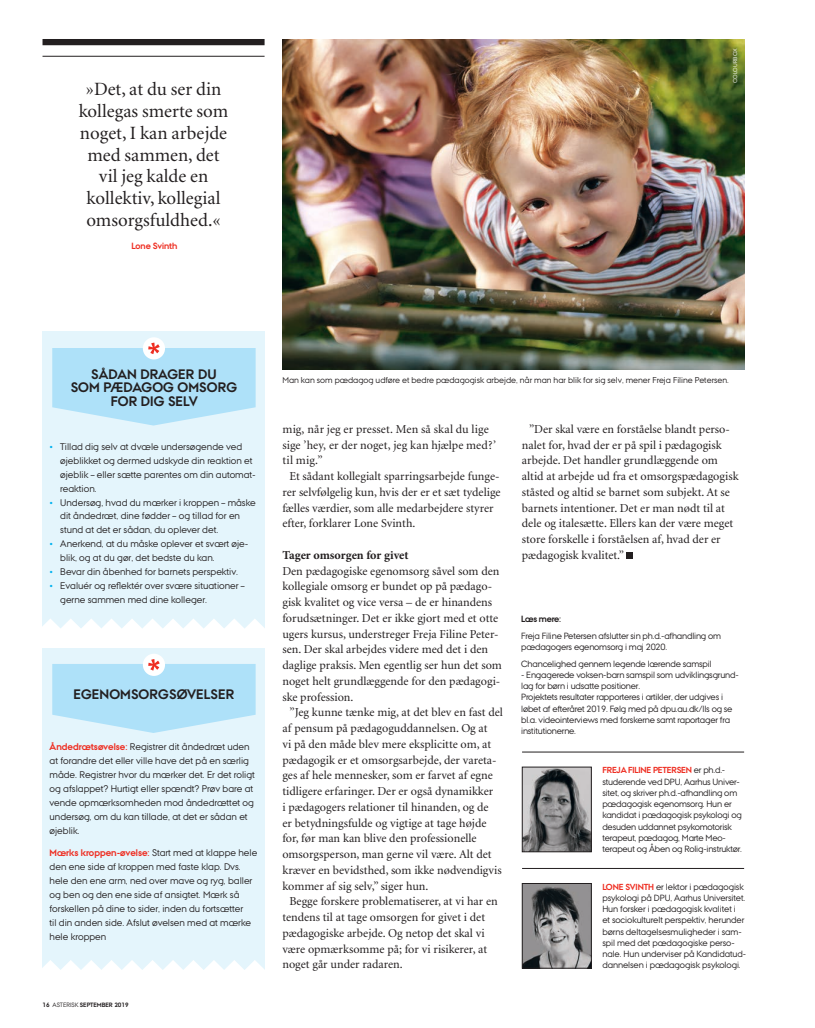
<style>
.page{position:relative;width:815px;height:1028px;background:#fff}
.page>*{position:absolute;margin:0;border:0;box-sizing:border-box;transform-origin:0 0}
.A_Citat{font:18.75px/21.9px "Minion";color:#231f20;text-align:center}
.A_Box{font:700 13.75px "AU Passata";letter-spacing:.01em;color:#231f20}
.A_Br_indryk{font:12.12px/15.8px "Minion";color:#231f20}
.Box_2{font:9.62px/13.9px "AU Passata";color:#231f20}
.A_Box-2{font:9px/11.2px "AU Passata";letter-spacing:-.02em;color:#231f20}
.A_Citat-2{font:700 9px "AU Passata";color:#ee2e22}
.A_Box-3{font:700 9px "AU Passata";letter-spacing:-.02em;color:#231f20}
.A_Box-4{font:700 8.75px "AU Passata";letter-spacing:-.02em;color:#ee2e22}
.A_Billedtekst_2{font:8.5px "AU Passata";color:#231f20}
.t1{font:700 6.25px "AU Passata";color:#231f20}
.A_Credit{font:5.62px "AU Passata";letter-spacing:.03em;color:#fff}
.s1{font-weight:700;color:#00b1ef}
.s2{font-weight:700;color:#ee2e22}
.s3{font-weight:400}
.s4{font-family:"Minion Pro";font-weight:700}
.s5{font-weight:400;font-size:9px;color:#231f20}
.s6{font-weight:700;font-size:8.75px;color:#ee2e22}
</style>
<div class="page">
<div style="left:626px;top:552px;width:6px;height:7px;background:#231f20"></div>
<div style="left:43px;top:39px;width:222px;height:6px;background:#231f20"></div>
<hr style="left:43px;top:56px;width:222px;height:1px;background:#231f20">
<div style="left:43px;top:648px;width:222px;height:321px;background:#e4f5fc"></div>
<div style="left:43px;top:331px;width:222px;height:298px;background:#e4f5fc"></div>
<div style="left:143px;top:337px;width:22px;height:22px;background:#fff;border-radius:50%"></div>
<svg style="left:52px;top:342px;width:204px;height:83px"></svg>
<div style="left:143px;top:653px;width:22px;height:23px;background:#fff;border-radius:50%"></div>
<svg style="left:52px;top:659px;width:204px;height:74px"></svg>
<hr style="left:522px;top:752px;width:222px;height:1px;background:#231f20">
<img style="left:524px;top:769px;width:65px;height:81px">
<div style="left:522px;top:767px;width:69px;height:85px;border:1px solid #231f20"></div>
<hr style="left:522px;top:868px;width:222px;height:1px;background:#231f20">
<img style="left:524px;top:885px;width:65px;height:81px">
<div style="left:522px;top:883px;width:69px;height:85px;border:1px solid #231f20"></div>
<img style="left:282px;top:40px;width:462px;height:330px">
<svg style="left:42px;top:618px;width:223px;height:11px"></svg>
<svg style="left:42px;top:960px;width:223px;height:10px"></svg>
<p class="A_Citat" style="left:79px;top:79px;width:151px">»Det, at du ser din kollegas smerte som noget, I kan arbejde med sammen, det vil jeg kalde en kollektiv, kollegial omsorgsfuldhed.«</p>
<p class="A_Citat-2" style="left:132px;top:240px;width:47px">Lone Svinth</p>
<p class="A_Credit" style="left:732px;top:83px;width:36px;rotate:-90deg">COLOURBOX</p>
<p class="A_Box" style="left:91px;top:366px;width:127px">SÅDAN DRAGER DU</p>
<p class="A_Box" style="left:71px;top:379px;width:168px">SOM PÆDAGOG OMSORG</p>
<p class="A_Box" style="left:111px;top:393px;width:89px">FOR DIG SELV</p>
<p class="Box_2" style="left:60px;top:439px;width:197px;text-indent:-11px"><span class="s1">•</span> Tillad dig selv at dvæle undersøgende ved øjeblikket og dermed udskyde din reaktion et øjeblik – eller sætte parentes om din automat&shy;reaktion.</p>
<p class="Box_2" style="left:60px;top:495px;width:197px;text-indent:-11px"><span class="s1">•</span> Undersøg, hvad du mærker i kroppen – måske dit åndedræt, dine fødder – og tillad for en stund at det er sådan, du oplever det.</p>
<p class="Box_2" style="left:60px;top:537px;width:190px;text-indent:-11px"><span class="s1">•</span> Anerkend, at du måske oplever et svært øje&shy;blik, og at du gør, det bedste du kan.</p>
<p class="Box_2" style="left:50px;top:564px;width:190px"><span class="s1">•</span> Bevar din åbenhed for barnets perspektiv.</p>
<p class="Box_2" style="left:60px;top:578px;width:186px;text-indent:-11px"><span class="s1">•</span> Evaluér og reflektér over svære situationer – gerne sammen med dine kolleger.</p>
<p class="A_Box" style="left:74px;top:686px;width:162px">EGENOMSORGSØVELSER</p>
<p class="Box_2" style="left:50px;top:740px;width:207px"><span class="s2">Åndedrætsøvelse:</span> Registrer dit åndedræt uden at forandre det eller ville have det på en særlig måde. Registrer hvor du mærker det. Er det roligt og afslappet? Hurtigt eller spændt? Prøv bare at vende opmærksomheden mod åndedrættet og undersøg, om du kan tillade, at det er sådan et øjeblik.</p>
<p class="Box_2" style="left:50px;top:846px;width:209px"><span class="s2">Mærks kroppen-øvelse:</span> Start med at klappe hele den ene side af kroppen med faste klap. Dvs. hele den ene arm, ned over mave og ryg, baller og ben og den ene side af ansigtet. Mærk så forskellen på dine to sider, inden du fortsætter<br>til din anden side. Afslut øvelsen med at mærke hele kroppen</p>
<p class="t1" style="left:43px;top:1001px;width:88px">16 <span class="s3">ASTERISK</span> SEPTEMBER 2019</p>
<p class="A_Billedtekst_2" style="left:282px;top:375px;width:448px">Man kan som pædagog udføre et bedre pædagogisk arbejde, når man har blik for sig selv, mener Freja Filine Petersen.</p>
<p class="A_Br_indryk" style="left:282px;top:421px;width:215px">mig, når jeg er presset. Men så skal du lige sige ’hey, er der noget, jeg kan hjælpe med?’ til mig.”</p>
<p class="A_Br_indryk" style="left:282px;top:469px;width:220px;text-indent:7px">Et sådant kollegialt sparringsarbejde funge&shy;rer selvfølgelig kun, hvis der er et sæt tydelige fælles værdier, som alle medarbejdere styrer efter, forklarer Lone Svinth.</p>
<p class="A_Br_indryk" style="left:282px;top:547px;width:221px"><span class="s4">Tager omsorgen for givet<br></span>Den pædagogiske egenomsorg såvel som den kollegiale omsorg er bundet op på pædago&shy;gisk kvalitet og vice versa – de er hinandens forudsætninger. Det er ikke gjort med et otte ugers kursus, understreger Freja Filine Peter&shy;sen. Der skal arbejdes videre med det i den daglige praksis. Men egentlig ser hun det som noget helt grundlæggende for den pædagogi&shy;ske profession.</p>
<p class="A_Br_indryk" style="left:282px;top:705px;width:222px;text-indent:7px">”Jeg kunne tænke mig, at det blev en fast del af pensum på pædagoguddannelsen. Og at<br>vi på den måde blev mere eksplicitte om, at pædagogik er et omsorgsarbejde, der vareta&shy;ges af hele mennesker, som er farvet af egne tidligere erfaringer. Der er også dynamikker<br>i pædagogers relationer til hinanden, og de<br>er betydningsfulde og vigtige at tage højde for, før man kan blive den professionelle omsorgsperson, man gerne vil være. Alt det kræver en bevidsthed, som ikke nødvendigvis kommer af sig selv,” siger hun.</p>
<p class="A_Br_indryk" style="left:282px;top:894px;width:217px;text-indent:7px">Begge forskere problematiserer, at vi har en tendens til at tage omsorgen for givet i det pædagogiske arbejde. Og netop det skal vi være opmærksomme på; for vi risikerer, at noget går under radaren.</p>
<p class="A_Br_indryk" style="left:522px;top:421px;width:218px;text-indent:7px">”Der skal være en forståelse blandt perso&shy;nalet for, hvad der er på spil i pædagogisk arbejde. Det handler grundlæggende om altid at arbejde ud fra et omsorgspædagogisk ståsted og altid se barnet som subjekt. At se barnets intentioner. Det er man nødt til at dele og italesætte. Ellers kan der være meget store forskelle i forståelsen af, hvad der er pædagogisk kvalitet.”</p>
<p class="A_Box-3" style="left:521px;top:614px;width:42px">Læs mere:</p>
<p class="A_Box-2" style="left:521px;top:630px;width:201px">Freja Filine Petersen afslutter sin ph.d.-afhandling om pædagogers egenomsorg i maj 2020.</p>
<p class="A_Box-2" style="left:521px;top:658px;width:192px">Chancelighed gennem legende lærende samspil</p>
<p class="A_Box-2" style="left:521px;top:669px;width:219px">- Engagerede voksen-barn samspil som udviklingsgrund&shy;lag for børn i udsatte positioner.<br>Projektets resultater rapporteres i artikler, der udgives i løbet af efteråret 2019. Følg med på dpu.au.dk/lls og se bl.a. videointerviews med forskerne samt raportager fra institutionerne.</p>
<p class="A_Box-4" style="left:602px;top:765px;width:124px">FREJA FILINE PETERSEN <span class="s5">er ph.d.-</span></p>
<p class="A_Box-2" style="left:602px;top:775px;width:141px">studerende ved DPU, Aarhus Univer&shy;sitet, og skriver ph.d.-afhandling om pædagogisk egenomsorg. Hun er kandidat i pædagogisk psykologi og desuden uddannet psykomotorisk terapeut, pædagog, Marte Meo&shy;terapeut og Åben og Rolig-instruktør.</p>
<p class="A_Box-2" style="left:602px;top:880px;width:145px"><span class="s6">LONE SVINTH</span> er lektor i pædagogisk psykologi på DPU, Aarhus Universitet.<br>Hun forsker i pædagogisk kvalitet i<br>et sociokulturelt perspektiv, herunder børns deltagelsesmuligheder i sam&shy;spil med det pædagogiske perso&shy;nale. Hun underviser på Kandidatud&shy;dannelsen i pædagogisk psykologi.</p>
</div>
